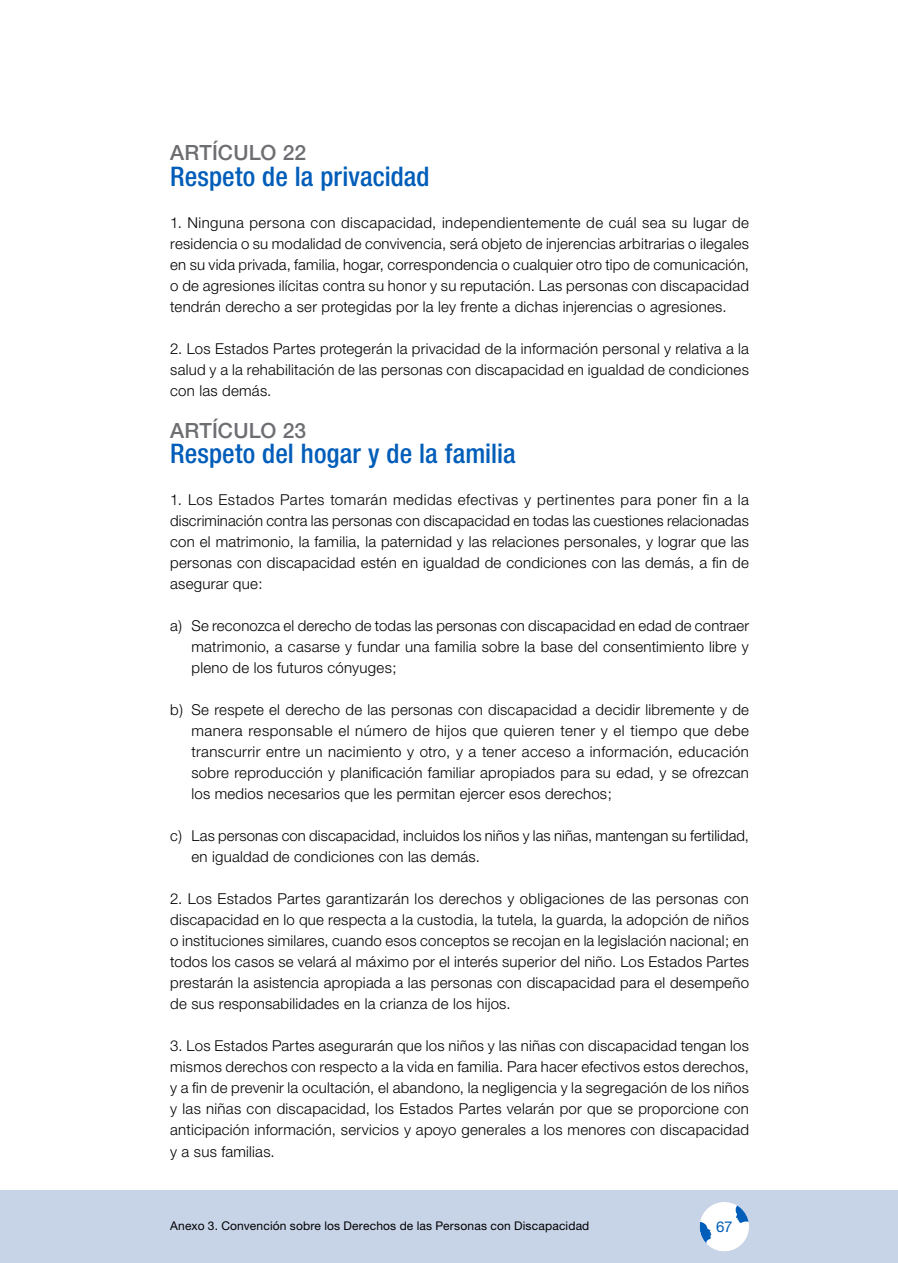
<style>
.page{position:relative;width:898px;height:1263px;background:#fff}
.page>*{position:absolute;margin:0;border:0;box-sizing:border-box;transform-origin:0 0}
.t1{font:500 condensed 27px "Helvetica Neue";letter-spacing:.005em;color:#005db9}
.t2{font:500 21px "Helvetica Neue";letter-spacing:.01em;color:#6d6e71}
.t3{font:300 15px/21px "Helvetica Neue";letter-spacing:.015em;color:#000;text-align:justify}
.t4{font:15px "Helvetica Neue";color:#005db9}
.t5{font:12px "Helvetica Neue";letter-spacing:.015em;color:#000}
</style>
<div class="page">
<div style="left:0;top:1190px;width:897px;height:73px;background:#c7d3e7"></div>
<svg style="left:699px;top:1202px;width:50px;height:50px"></svg>
<h2 class="t2" style="left:170px;top:140px;width:137px">ARTÍCULO 22</h2>
<h1 class="t1" style="left:170px;top:160px;width:261px">Respeto de la privacidad</h1>
<p class="t3" style="left:170px;top:212px;width:580px">1. Ninguna persona con discapacidad, independientemente de cuál sea su lugar de residencia o su modalidad de convivencia, será objeto de injerencias arbitrarias o ilegales en su vida privada, familia, hogar, correspondencia o cualquier otro tipo de comunicación, o de agresiones ilícitas contra su honor y su reputación. Las personas con discapacidad tendrán derecho a ser protegidas por la ley frente a dichas injerencias o agresiones.</p>
<p class="t3" style="left:170px;top:338px;width:580px">2. Los Estados Partes protegerán la privacidad de la información personal y relativa a la salud y a la rehabilitación de las personas con discapacidad en igualdad de condiciones con las demás.</p>
<h2 class="t2" style="left:170px;top:418px;width:137px">ARTÍCULO 23</h2>
<h1 class="t1" style="left:170px;top:438px;width:347px">Respeto del hogar y de la familia</h1>
<p class="t3" style="left:170px;top:489px;width:580px">1. Los Estados Partes tomarán medidas efectivas y pertinentes para poner fin a la discriminación contra las personas con discapacidad en todas las cuestiones relacionadas con el matrimonio, la familia, la paternidad y las relaciones personales, y lograr que las personas con discapacidad estén en igualdad de condiciones con las demás, a fin de asegurar que:</p>
<p class="t3" style="left:191px;top:615px;width:559px;text-indent:-21px">a) Se reconozca el derecho de todas las personas con discapacidad en edad de contraer matrimonio, a casarse y fundar una familia sobre la base del consentimiento libre y pleno de los futuros cónyuges;</p>
<p class="t3" style="left:191px;top:699px;width:559px;text-indent:-21px">b) Se respete el derecho de las personas con discapacidad a decidir libremente y de manera responsable el número de hijos que quieren tener y el tiempo que debe transcurrir entre un nacimiento y otro, y a tener acceso a información, educación sobre reproducción y planificación familiar apropiados para su edad, y se ofrezcan los medios necesarios que les permitan ejercer esos derechos;</p>
<p class="t3" style="left:191px;top:825px;width:558px;text-indent:-21px">c) Las personas con discapacidad, incluidos los niños y las niñas, mantengan su fertilidad, en igualdad de condiciones con las demás.</p>
<p class="t3" style="left:170px;top:888px;width:580px">2. Los Estados Partes garantizarán los derechos y obligaciones de las personas con discapacidad en lo que respecta a la custodia, la tutela, la guarda, la adopción de niños o instituciones similares, cuando esos conceptos se recojan en la legislación nacional; en todos los casos se velará al máximo por el interés superior del niño. Los Estados Partes prestarán la asistencia apropiada a las personas con discapacidad para el desempeño de sus responsabilidades en la crianza de los hijos.</p>
<p class="t3" style="left:170px;top:1035px;width:580px">3. Los Estados Partes asegurarán que los niños y las niñas con discapacidad tengan los mismos derechos con respecto a la vida en familia. Para hacer efectivos estos derechos, y a fin de prevenir la ocultación, el abandono, la negligencia y la segregación de los niños y las niñas con discapacidad, los Estados Partes velarán por que se proporcione con anticipación información, servicios y apoyo generales a los menores con discapacidad y a sus familias.</p>
<p class="t5" style="left:170px;top:1218px;width:420px">Anexo 3. Convención sobre los Derechos de las Personas con Discapacidad</p>
<p class="t4" style="left:715px;top:1218px;width:18px">67</p>
</div>
